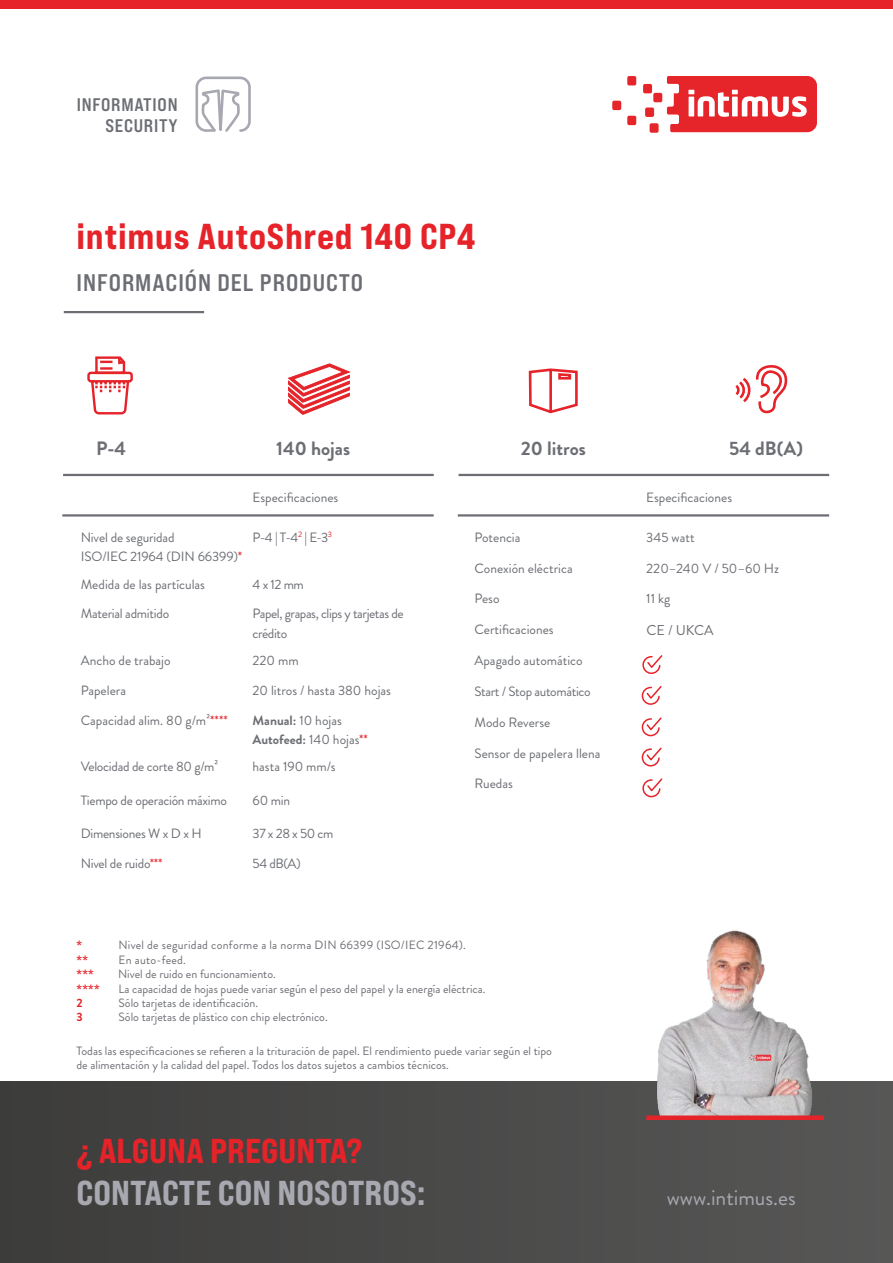
<style>
.page{position:relative;width:893px;height:1263px;background:#fff}
.page>*{position:absolute;margin:0;border:0;box-sizing:border-box;transform-origin:0 0}
.t1{font:36px "Bebas Neue Pro Exp Eb";letter-spacing:.02em;color:#e52329}
.t2{font:34.5px "Bebas Neue Pro Exp Eb";color:#a7a8b0}
.t3{font:34.5px "Bebas Neue Pro Exp Eb";color:#e52329}
.t4{font:24px "Bebas Neue Pro Exp Bd";letter-spacing:.04em;color:#6c6e74}
.t5{font:21.75px "Brandon Grotesque";color:#a7a8b0}
.t6{font:700 19.35px "Brandon Grotesque";color:#6c6e74}
.t7{font:18.15px/20.9px "Bebas Neue Pro Exp Bd";letter-spacing:.04em;color:#6c6e74;text-align:right}
.t8{font:14.25px "Brandon Grotesque";color:#6c6e74}
.t9{font:13.5px/19.5px "Brandon Grotesque";color:#6c6e74}
.t10{font:13.5px "Brandon Grotesque";letter-spacing:-.02em;color:#6c6e74}
.t11{font:13.5px/19.5px "Brandon Grotesque";letter-spacing:-.03em;color:#6c6e74}
.t12{font:700 13.5px/19.5px "Brandon Grotesque";color:#6c6e74}
.t13{font:13.5px "Brandon Grotesque";letter-spacing:-.025em;color:#6c6e74}
.t14{font:12px/14.4px "Brandon Grotesque";color:#6c6e74}
.t15{font:12px "Brandon Grotesque";letter-spacing:.02em;color:#6c6e74}
.t16{font:12px "Bebas Neue Pro Exp Eb";color:#e52329}
.t17{font:700 12px "Brandon Grotesque";color:#e52329}
.s1{color:#e52329}
.s2{font-weight:400}
.s3{font-weight:400;color:#e52329}
</style>
<div class="page">
<div style="left:0;top:1082px;width:893px;height:181px;background:linear-gradient(to right,#3c3c3b,#575756)"></div>
<img style="left:616px;top:930px;width:259px;height:188px">
<div style="left:646px;top:1115px;width:178px;height:5px;background:#e52329"></div>
<hr style="left:63px;top:474px;width:371px;height:2px;background:#6c6e74">
<hr style="left:62px;top:514px;width:372px;height:2px;background:#6c6e74">
<hr style="left:459px;top:474px;width:370px;height:2px;background:#6c6e74">
<hr style="left:458px;top:514px;width:371px;height:2px;background:#6c6e74">
<hr style="left:64px;top:311px;width:140px;height:2px;background:#6c6e74">
<div style="left:627px;top:76px;width:9px;height:9px;background:#e52529;border-radius:2px"></div>
<div style="left:627px;top:116px;width:9px;height:9px;background:#e52529;border-radius:2px"></div>
<div style="left:612px;top:101px;width:9px;height:9px;background:#e52529;border-radius:2px"></div>
<div style="left:645px;top:107px;width:9px;height:10px;background:#e52529;border-radius:2px"></div>
<div style="left:650px;top:123px;width:9px;height:10px;background:#e52529;border-radius:2px"></div>
<div style="left:653px;top:93px;width:9px;height:9px;background:#e52529;border-radius:2px"></div>
<div style="left:643px;top:84px;width:9px;height:9px;background:#e52529;border-radius:2px"></div>
<svg style="left:667px;top:76px;width:150px;height:56px"></svg>
<svg style="left:195px;top:76px;width:56px;height:56px"></svg>
<div style="left:0;top:0;width:893px;height:8px;background:#e52329"></div>
<svg style="left:87px;top:356px;width:46px;height:59px"></svg>
<svg style="left:735px;top:365px;width:53px;height:49px"></svg>
<svg style="left:287px;top:364px;width:63px;height:50px"></svg>
<svg style="left:528px;top:368px;width:50px;height:46px"></svg>
<svg style="left:641px;top:655px;width:22px;height:143px"></svg>
<h3 class="t7" style="left:77px;top:94px;width:102px">INFORMATION<br>SECURITY</h3>
<h1 class="t1" style="left:77px;top:214px;width:401px">intimus AutoShred 140 CP4</h1>
<h3 class="t4" style="left:77px;top:268px;width:288px">INFORMACIÓN DEL PRODUCTO</h3>
<h3 class="t6" style="left:96px;top:434px;width:31px">P-4</h3>
<h3 class="t6" style="left:276px;top:434px;width:75px">140 hojas</h3>
<h3 class="t6" style="left:521px;top:434px;width:67px">20 litros</h3>
<h3 class="t6" style="left:729px;top:434px;width:75px">54 dB(A)</h3>
<p class="t9" style="left:253px;top:487px;width:87px">Especificaciones</p>
<p class="t9" style="left:81px;top:527px;width:163px">Nivel de seguridad<br>ISO/IEC 21964 (DIN 66399)<span class="s1">*</span></p>
<p class="t9" style="left:253px;top:527px;width:81px">P-4 | T-4<sup>2</sup> | E-3<sup>3</sup></p>
<p class="t9" style="left:81px;top:574px;width:126px">Medida de las partículas</p>
<p class="t9" style="left:253px;top:574px;width:53px">4 x 12 mm</p>
<p class="t10" style="left:81px;top:604px;width:90px">Material admitido</p>
<p class="t11" style="left:253px;top:604px;width:153px">Papel, grapas, clips y tarjetas de crédito</p>
<p class="t9" style="left:81px;top:651px;width:91px">Ancho de trabajo</p>
<p class="t9" style="left:253px;top:651px;width:48px">220 mm</p>
<p class="t9" style="left:81px;top:681px;width:47px">Papelera</p>
<p class="t9" style="left:253px;top:681px;width:140px">20 litros / hasta 380 hojas</p>
<p class="t9" style="left:81px;top:710px;width:149px">Capacidad alim. 80 g/m²<span class="s1">****</span></p>
<p class="t12" style="left:253px;top:710px;width:117px">Manual: <span class="s2">10 hojas<br></span>Autofeed: <span class="s2">140 hojas</span><span class="s3">**</span></p>
<p class="t10" style="left:81px;top:757px;width:139px">Velocidad de corte 80 g/m²</p>
<p class="t9" style="left:253px;top:757px;width:85px">hasta 190 mm/s</p>
<p class="t10" style="left:81px;top:791px;width:148px">Tiempo de operación máximo</p>
<p class="t9" style="left:253px;top:791px;width:39px">60 min</p>
<p class="t10" style="left:81px;top:824px;width:123px">Dimensiones W x D x H</p>
<p class="t9" style="left:253px;top:824px;width:82px">37 x 28 x 50 cm</p>
<p class="t10" style="left:81px;top:854px;width:83px">Nivel de ruido<span class="s1">***</span></p>
<p class="t9" style="left:253px;top:854px;width:50px">54 dB(A)</p>
<p class="t9" style="left:646px;top:487px;width:87px">Especificaciones</p>
<p class="t9" style="left:474px;top:527px;width:47px">Potencia</p>
<p class="t9" style="left:646px;top:527px;width:50px">345 watt</p>
<p class="t9" style="left:474px;top:558px;width:100px">Conexión eléctrica</p>
<p class="t9" style="left:646px;top:558px;width:134px">220–240 V / 50–60 Hz</p>
<p class="t9" style="left:474px;top:589px;width:27px">Peso</p>
<p class="t9" style="left:646px;top:589px;width:26px">11 kg</p>
<p class="t9" style="left:474px;top:620px;width:81px">Certificaciones</p>
<p class="t8" style="left:646px;top:620px;width:69px">CE / UKCA</p>
<p class="t9" style="left:474px;top:651px;width:110px">Apagado automático</p>
<p class="t13" style="left:474px;top:682px;width:118px">Start / Stop automático</p>
<p class="t9" style="left:474px;top:712px;width:77px">Modo Reverse</p>
<p class="t9" style="left:474px;top:743px;width:127px">Sensor de papelera llena</p>
<p class="t9" style="left:474px;top:774px;width:40px">Ruedas</p>
<p class="t16" style="left:77px;top:938px;width:7px">*</p>
<p class="t15" style="left:119px;top:937px;width:349px">Nivel de seguridad conforme a la norma DIN 66399 (ISO/IEC 21964).</p>
<p class="t16" style="left:77px;top:952px;width:13px">**</p>
<p class="t15" style="left:119px;top:951px;width:69px">En auto-feed.</p>
<p class="t16" style="left:77px;top:966px;width:19px">***</p>
<p class="t14" style="left:118px;top:967px;width:159px">Nivel de ruido en funcionamiento.</p>
<p class="t16" style="left:77px;top:981px;width:25px">****</p>
<p class="t14" style="left:119px;top:981px;width:369px">La capacidad de hojas puede variar según el peso del papel y la energía eléctrica.</p>
<p class="t17" style="left:77px;top:994px;width:8px">2</p>
<p class="t14" style="left:119px;top:996px;width:141px">Sólo tarjetas de identificación.</p>
<p class="t17" style="left:77px;top:1009px;width:8px">3</p>
<p class="t14" style="left:119px;top:1010px;width:211px">Sólo tarjetas de plástico con chip electrónico.</p>
<p class="t14" style="left:77px;top:1043px;width:477px">Todas las especificaciones se refieren a la trituración de papel. El rendimiento puede variar según el tipo de alimentación y la calidad del papel. Todos los datos sujetos a cambios técnicos.</p>
<h2 class="t3" style="left:76px;top:1129px;width:288px">¿ ALGUNA PREGUNTA?</h2>
<h2 class="t2" style="left:76px;top:1171px;width:351px">CONTACTE CON NOSOTROS:</h2>
<h3 class="t5" style="left:667px;top:1182px;width:131px">www.intimus.es</h3>
</div>
